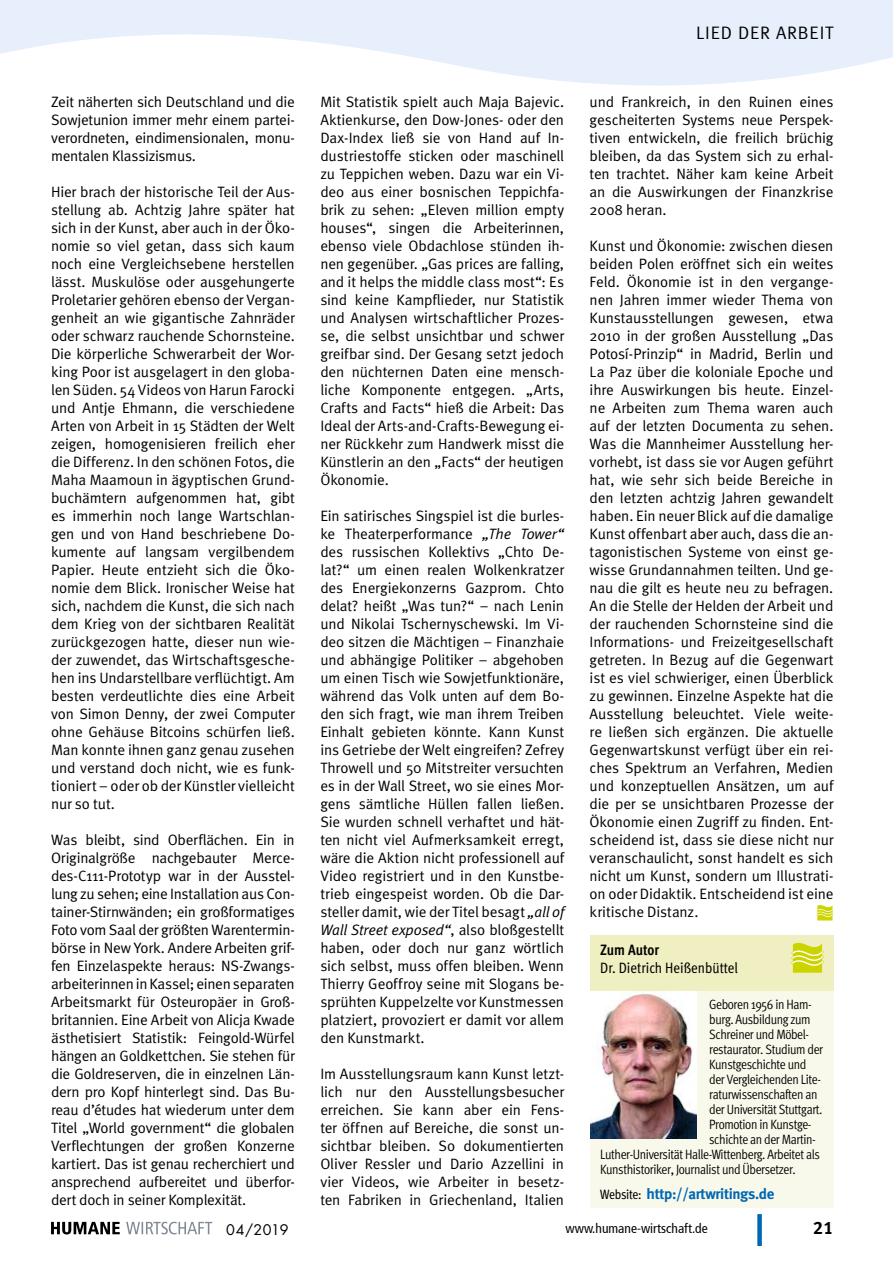
<style>
.page{position:relative;width:893px;height:1263px;background:#fff}
.page>*{position:absolute;margin:0;border:0;box-sizing:border-box;transform-origin:0 0}
.t1{font:18px "Meta Normal LF";letter-spacing:.05em;color:#000}
.t2{font:18px "Meta Bold LF";color:#000}
.Fließtext___Inital{font:15px/18px "Meta Normal";letter-spacing:-.01em;color:#000;text-align:justify}
.Fließtext_Meta_Norma{font:15px/18px "Meta Normal";letter-spacing:-.02em;color:#000;text-align:justify}
.Meta_10-14_standard{font:700 15px "Meta";letter-spacing:-.025em;color:#0068b3}
.t3{font:15px "Meta Cond";color:#000}
.t4{font:700 15px "Meta Cond";color:#000}
.t5{font:14.25px "Futura";letter-spacing:.005em;color:#000}
.Meta_10-14_standard-2{font:13.5px "Meta Cond Normal";letter-spacing:-.03em;color:#000}
.t6{font:condensed 13.5px "Frutiger 57";color:#000}
.s1{font-style:italic}
.s2{font-family:"Meta Cond";font-weight:400;font-size:13.5px;color:#000}
</style>
<div class="page">
<div style="left:757px;top:1214px;width:5px;height:32px;background:#0068b3"></div>
<svg style="left:51px;top:1222px;width:69px;height:12px"></svg>
<svg style="left:126px;top:1222px;width:86px;height:12px"></svg>
<div style="left:590px;top:991px;width:243px;height:217px;background:#f9f9eb"></div>
<div style="left:590px;top:935px;width:243px;height:56px;background:#f0efc2"></div>
<svg style="left:791px;top:943px;width:33px;height:30px"></svg>
<img style="left:590px;top:991px;width:106px;height:148px">
<svg style="left:816px;top:905px;width:17px;height:15px"></svg>
<svg style="left:0;top:0;width:893px;height:86px;fill:#e6effb"></svg>
<p class="Fließtext___Inital" style="left:51px;top:93px;width:245px">Zeit näherten sich Deutschland und die Sowjetunion immer mehr einem partei&shy;verordneten, eindimensionalen, monu&shy;mentalen Klassizismus.</p>
<p class="Fließtext___Inital" style="left:51px;top:183px;width:245px">Hier brach der historische Teil der Aus&shy;stellung ab. Achtzig Jahre später hat sich in der Kunst, aber auch in der Öko&shy;nomie so viel getan, dass sich kaum noch eine Vergleichsebene herstellen lässt. Muskulöse oder ausgehungerte Proletarier gehören ebenso der Vergan&shy;genheit an wie gigantische Zahnräder oder schwarz rauchende Schornsteine.<br>Die körperliche Schwerarbeit der Wor&shy;king Poor ist ausgelagert in den globa&shy;len Süden. 54 Videos von Harun Farocki und Antje Ehmann, die verschiedene Arten von Arbeit in 15 Städten der Welt zeigen, homogenisieren freilich eher die Differenz. In den schönen Fotos, die Maha Maamoun in ägyptischen Grund&shy;buchämtern aufgenommen hat, gibt es immerhin noch lange Wartschlan&shy;gen und von Hand beschriebene Do&shy;kumente auf langsam vergilbendem Papier. Heute entzieht sich die Öko&shy;nomie dem Blick. Ironischer Weise hat sich, nachdem die Kunst, die sich nach dem Krieg von der sichtbaren Realität zurückgezogen hatte, dieser nun wie&shy;der zuwendet, das Wirtschaftsgesche&shy;hen ins Undarstellbare verflüchtigt. Am besten verdeutlichte dies eine Arbeit von Simon Denny, der zwei Computer ohne Gehäuse Bitcoins schürfen ließ.<br>Man konnte ihnen ganz genau zusehen und verstand doch nicht, wie es funk&shy;tioniert – oder ob der Künstler vielleicht nur so tut.</p>
<p class="Fließtext_Meta_Norma" style="left:51px;top:831px;width:245px">Was bleibt, sind Oberflächen. Ein in Originalgröße nachgebauter Merce&shy;des-C111-Prototyp war in der Ausstel&shy;lung zu sehen; eine Installation aus Con&shy;tainer-Stirnwänden; ein großformatiges Foto vom Saal der größten Warentermin&shy;börse in New York. Andere Arbeiten grif&shy;fen Einzelaspekte heraus: NS-Zwangs&shy;arbeiterinnen in Kassel; einen separaten Arbeitsmarkt für Osteuropäer in Groß&shy;britannien. Eine Arbeit von Alicja Kwade ästhetisiert Statistik: Feingold-Würfel hängen an Goldkettchen. Sie stehen für die Goldreserven, die in einzelnen Län&shy;dern pro Kopf hinterlegt sind. Das Bu&shy;reau d’études hat wiederum unter dem Titel „World government“ die globalen Verflechtungen der großen Konzerne kartiert. Das ist genau recherchiert und ansprechend aufbereitet und überfor&shy;dert doch in seiner Komplexität.</p>
<p class="Fließtext___Inital" style="left:320px;top:93px;width:245px">Mit Statistik spielt auch Maja Bajevic.<br>Aktienkurse, den Dow-Jones- oder den Dax-Index ließ sie von Hand auf In&shy;dustriestoffe sticken oder maschinell zu Teppichen weben. Dazu war ein Vi&shy;deo aus einer bosnischen Teppichfa&shy;brik zu sehen: „Eleven million empty houses“, singen die Arbeiterinnen, ebenso viele Obdachlose stünden ih&shy;nen gegenüber. „Gas prices are falling, and it helps the middle class most“: Es sind keine Kampflieder, nur Statistik und Analysen wirtschaftlicher Prozes&shy;se, die selbst unsichtbar und schwer greifbar sind. Der Gesang setzt jedoch den nüchternen Daten eine mensch&shy;liche Komponente entgegen. „Arts, Crafts and Facts“ hieß die Arbeit: Das Ideal der Arts-and-Crafts-Bewegung ei&shy;ner Rückkehr zum Handwerk misst die Künstlerin an den „Facts“ der heutigen Ökonomie.</p>
<p class="Fließtext___Inital" style="left:320px;top:507px;width:245px">Ein satirisches Singspiel ist die burles&shy;ke Theaterperformance <span class="s1">„The Tower“ </span>des russischen Kollektivs „Chto De&shy;lat?“ um einen realen Wolkenkratzer des Energiekonzerns Gazprom. Chto delat? heißt „Was tun?“ – nach Lenin und Nikolai Tschernyschewski. Im Vi&shy;deo sitzen die Mächtigen – Finanzhaie und abhängige Politiker – abgehoben um einen Tisch wie Sowjetfunktionäre, während das Volk unten auf dem Bo&shy;den sich fragt, wie man ihrem Treiben Einhalt gebieten könnte. Kann Kunst ins Getriebe der Welt eingreifen? Zefrey Throwell und 50 Mitstreiter versuchten es in der Wall Street, wo sie eines Mor&shy;gens sämtliche Hüllen fallen ließen.<br>Sie wurden schnell verhaftet und hät&shy;ten nicht viel Aufmerksamkeit erregt, wäre die Aktion nicht professionell auf Video registriert und in den Kunstbe&shy;trieb eingespeist worden. Ob die Dar&shy;steller damit, wie der Titel besagt <span class="s1">„all of Wall Street exposed“</span>, also bloßgestellt haben, oder doch nur ganz wörtlich sich selbst, muss offen bleiben. Wenn Thierry Geoffroy seine mit Slogans be&shy;sprühten Kuppelzelte vor Kunstmessen platziert, provoziert er damit vor allem den Kunstmarkt.</p>
<p class="Fließtext___Inital" style="left:320px;top:1065px;width:245px">Im Ausstellungsraum kann Kunst letzt&shy;lich nur den Ausstellungsbesucher erreichen. Sie kann aber ein Fens&shy;ter öffnen auf Bereiche, die sonst un&shy;sichtbar bleiben. So dokumentierten Oliver Ressler und Dario Azzellini in vier Videos, wie Arbeiter in besetz&shy;ten Fabriken in Griechenland, Italien</p>
<p class="t1" style="left:696px;top:22px;width:139px">LIED DER ARBEIT</p>
<p class="Fließtext___Inital" style="left:590px;top:93px;width:245px">und Frankreich, in den Ruinen eines gescheiterten Systems neue Perspek&shy;tiven entwickeln, die freilich brüchig bleiben, da das System sich zu erhal&shy;ten trachtet. Näher kam keine Arbeit an die Auswirkungen der Finanzkrise 2008 heran.</p>
<p class="Fließtext___Inital" style="left:590px;top:237px;width:245px">Kunst und Ökonomie: zwischen diesen beiden Polen eröffnet sich ein weites Feld. Ökonomie ist in den vergange&shy;nen Jahren immer wieder Thema von Kunstausstellungen gewesen, etwa 2010 in der großen Ausstellung „Das Potosí-Prinzip“ in Madrid, Berlin und La Paz über die koloniale Epoche und ihre Auswirkungen bis heute. Einzel&shy;ne Arbeiten zum Thema waren auch auf der letzten Documenta zu sehen.<br>Was die Mannheimer Ausstellung her&shy;vorhebt, ist dass sie vor Augen geführt hat, wie sehr sich beide Bereiche in den letzten achtzig Jahren gewandelt haben. Ein neuer Blick auf die damalige Kunst offenbart aber auch, dass die an&shy;tagonistischen Systeme von einst ge&shy;wisse Grundannahmen teilten. Und ge&shy;nau die gilt es heute neu zu befragen.<br>An die Stelle der Helden der Arbeit und der rauchenden Schornsteine sind die Informations- und Freizeitgesellschaft getreten. In Bezug auf die Gegenwart ist es viel schwieriger, einen Überblick zu gewinnen. Einzelne Aspekte hat die Ausstellung beleuchtet. Viele weite&shy;re ließen sich ergänzen. Die aktuelle Gegenwartskunst verfügt über ein rei&shy;ches Spektrum an Verfahren, Medien und konzeptuellen Ansätzen, um auf die per se unsichtbaren Prozesse der Ökonomie einen Zugriff zu finden. Ent&shy;scheidend ist, dass sie diese nicht nur veranschaulicht, sonst handelt es sich nicht um Kunst, sondern um Illustrati&shy;on oder Didaktik. Entscheidend ist eine kritische Distanz.</p>
<p class="t4" style="left:600px;top:941px;width:60px">Zum Autor</p>
<p class="t3" style="left:600px;top:959px;width:139px">Dr. Dietrich Heißenbüttel</p>
<p class="Meta_10-14_standard-2" style="left:709px;top:997px;width:104px">Geboren 1956 in Ham-</p>
<p class="Meta_10-14_standard-2" style="left:709px;top:1012px;width:103px">burg. Ausbildung zum</p>
<p class="Meta_10-14_standard-2" style="left:709px;top:1027px;width:101px">Schreiner und Möbel-</p>
<p class="Meta_10-14_standard-2" style="left:709px;top:1042px;width:115px">restaurator. Studium der</p>
<p class="Meta_10-14_standard-2" style="left:709px;top:1057px;width:99px">Kunstgeschichte und</p>
<p class="Meta_10-14_standard-2" style="left:709px;top:1072px;width:113px">der Vergleichenden Lite-</p>
<p class="Meta_10-14_standard-2" style="left:709px;top:1087px;width:110px">raturwissenschaften an</p>
<p class="Meta_10-14_standard-2" style="left:709px;top:1102px;width:115px">der Universität Stuttgart.</p>
<p class="Meta_10-14_standard-2" style="left:709px;top:1117px;width:104px">Promotion in Kunstge-</p>
<p class="Meta_10-14_standard-2" style="left:709px;top:1132px;width:108px">schichte an der Martin-</p>
<p class="Meta_10-14_standard-2" style="left:600px;top:1147px;width:221px">Luther-Universität Halle-Wittenberg. Arbeitet als</p>
<p class="Meta_10-14_standard-2" style="left:600px;top:1162px;width:197px">Kunsthistoriker, Journalist und Übersetzer.</p>
<p class="Meta_10-14_standard" style="left:600px;top:1185px;width:176px"><span class="s2">Website:</span> http://artwritings.de</p>
<p class="t5" style="left:226px;top:1220px;width:64px">04/2019</p>
<p class="t6" style="left:566px;top:1220px;width:144px">www.humane-wirtschaft.de</p>
<p class="t2" style="left:813px;top:1217px;width:22px">21</p>
</div>
